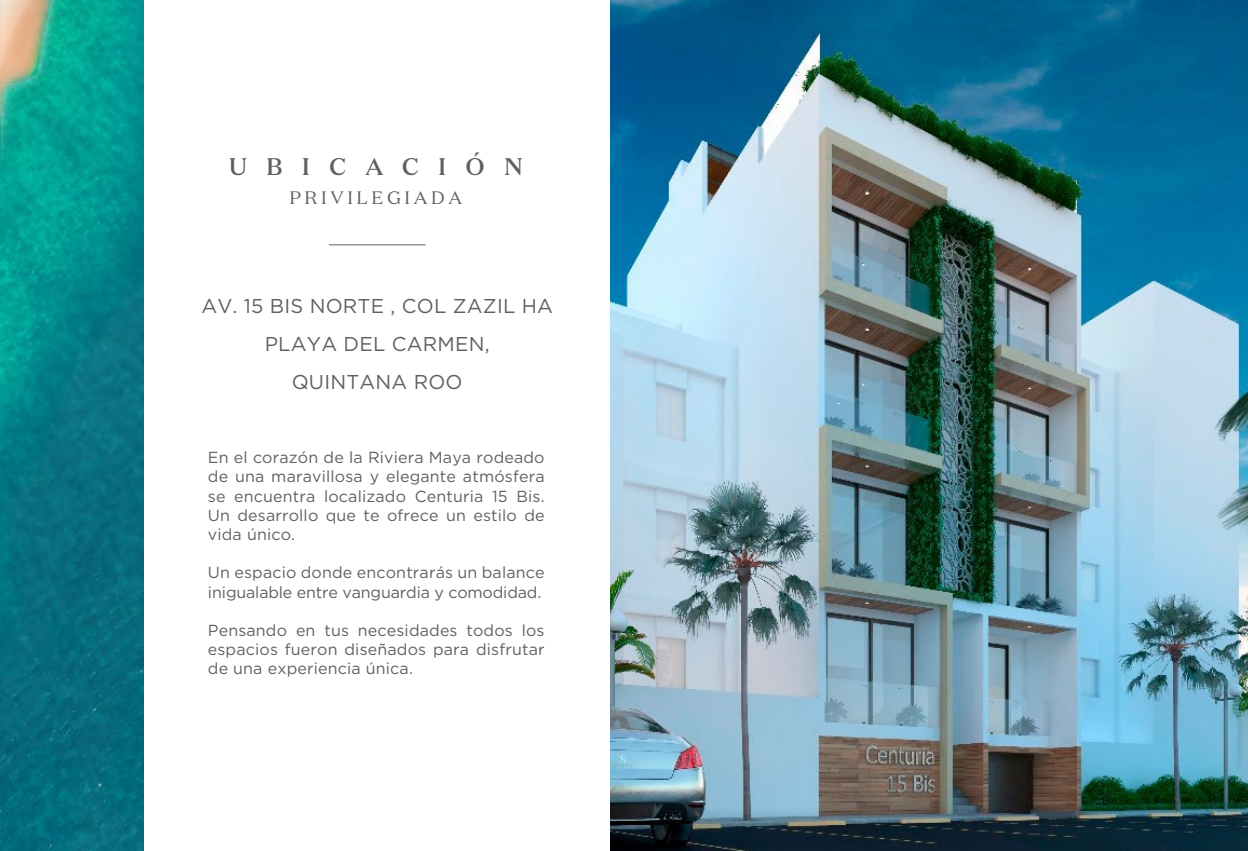
<style>
.page{position:relative;width:1248px;height:851px;background:#fff}
.page>*{position:absolute;margin:0;border:0;box-sizing:border-box;transform-origin:0 0}
.t1{font:500 24px "Domaine Text";letter-spacing:.795em;color:#606060}
.t2{font:20px/38px "Gotham";letter-spacing:.01em;color:#606060;text-align:center}
.t3{font:18px "Domaine Text";letter-spacing:.2em;color:#606060}
.t4{font:16px/19.2px "Gotham";letter-spacing:.01em;color:#606060;text-align:justify}
.t5{font:16px/19.2px "Gotham";letter-spacing:-.01em;color:#606060}
</style>
<div class="page">
<img style="left:610px;top:0;width:637px;height:850px">
<img style="left:0;top:0;width:144px;height:850px">
<hr style="left:329px;top:244px;width:96px;height:1px;background:#606060">
<h1 class="t1" style="left:229px;top:151px;width:295px">UBICACIÓN</h1>
<p class="t3" style="left:289px;top:186px;width:174px">PRIVILEGIADA</p>
<p class="t2" style="left:201px;top:287px;width:353px">AV. 15 BIS NORTE , COL ZAZIL HA<br>PLAYA DEL CARMEN,<br>QUINTANA ROO</p>
<p class="t4" style="left:208px;top:447px;width:338px">En el corazón de la Riviera Maya rodeado de una maravillosa y elegante atmósfera se encuentra localizado Centuria 15 Bis.<br>Un desarrollo que te ofrece un estilo de vida único.</p>
<p class="t5" style="left:208px;top:562px;width:338px">Un espacio donde encontrarás un balance inigualable entre vanguardia y comodidad.</p>
<p class="t4" style="left:208px;top:620px;width:338px">Pensando en tus necesidades todos los espacios fueron diseñados para disfrutar de una experiencia única.</p>
</div>
